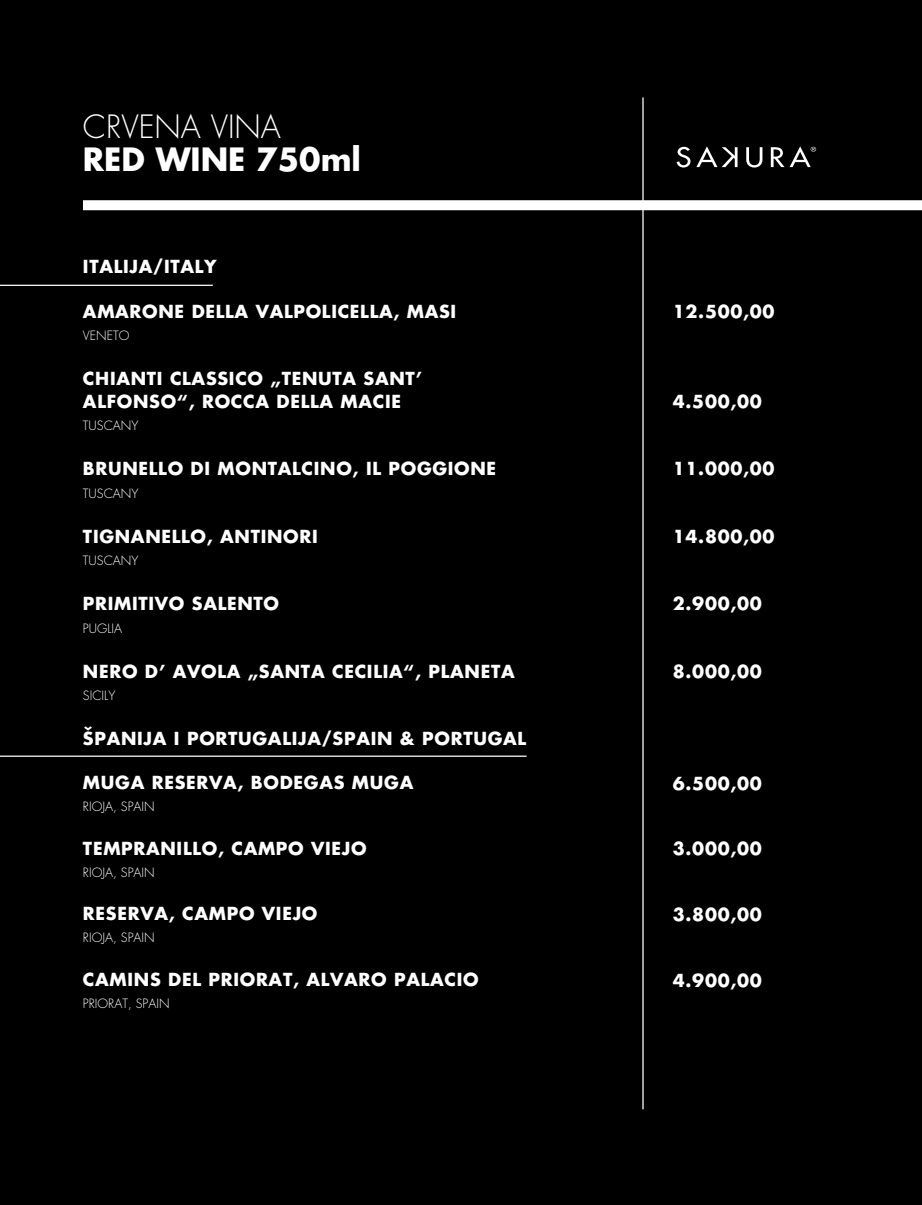
<style>
.page{position:relative;width:922px;height:1205px;background:#fff}
.page>*{position:absolute;margin:0;border:0;box-sizing:border-box;transform-origin:0 0}
.t1{font:700 31.25px "App Futura";color:#fff}
.t2{font:300 31.25px "App Futura";color:#fff}
.t3{font:700 17.5px/22.5px "App Futura";letter-spacing:.04em;color:#fff}
.t4{font:300 12.5px "App Futura";color:#fff}
</style>
<div class="page">
<div style="left:0;top:0;width:921px;height:1205px;background:#000"></div>
<svg style="left:676px;top:147px;width:14px;height:20px"></svg>
<svg style="left:696px;top:146px;width:41px;height:21px"></svg>
<svg style="left:746px;top:147px;width:16px;height:20px"></svg>
<svg style="left:770px;top:146px;width:45px;height:21px"></svg>
<div style="left:83px;top:200px;width:838px;height:10px;background:#fff"></div>
<hr style="left:642px;top:97px;width:1px;height:1012px;background:#fff">
<hr style="left:0;top:285px;width:213px;height:1px;background:#fff">
<hr style="left:0;top:755px;width:526px;height:2px;background:#fff">
<h1 class="t2" style="left:83px;top:106px;width:199px">CRVENA VINA</h1>
<h1 class="t1" style="left:83px;top:138px;width:279px">RED WINE 750ml</h1>
<p class="t3" style="left:83px;top:254px;width:135px">ITALIJA/ITALY</p>
<p class="t3" style="left:83px;top:299px;width:375px">AMARONE DELLA VALPOLICELLA, MASI</p>
<p class="t4" style="left:83px;top:328px;width:48px">VENETO</p>
<p class="t3" style="left:83px;top:367px;width:340px">CHIANTI CLASSICO „TENUTA SANT’<br>ALFONSO“, ROCCA DELLA MACIE</p>
<p class="t4" style="left:83px;top:418px;width:57px">TUSCANY</p>
<p class="t3" style="left:83px;top:457px;width:414px">BRUNELLO DI MONTALCINO, IL POGGIONE</p>
<p class="t4" style="left:83px;top:485px;width:57px">TUSCANY</p>
<p class="t3" style="left:83px;top:524px;width:236px">TIGNANELLO, ANTINORI</p>
<p class="t4" style="left:83px;top:553px;width:57px">TUSCANY</p>
<p class="t3" style="left:83px;top:592px;width:198px">PRIMITIVO SALENTO</p>
<p class="t4" style="left:83px;top:620px;width:41px">PUGLIA</p>
<p class="t3" style="left:83px;top:659px;width:433px">NERO D’ AVOLA „SANTA CECILIA“, PLANETA</p>
<p class="t4" style="left:83px;top:688px;width:34px">SICILY</p>
<p class="t3" style="left:83px;top:727px;width:444px">ŠPANIJA I PORTUGALIJA/SPAIN &amp; PORTUGAL</p>
<p class="t3" style="left:83px;top:771px;width:332px">MUGA RESERVA, BODEGAS MUGA</p>
<p class="t4" style="left:83px;top:798px;width:73px">RIOJA, SPAIN</p>
<p class="t3" style="left:83px;top:836px;width:285px">TEMPRANILLO, CAMPO VIEJO</p>
<p class="t4" style="left:83px;top:864px;width:73px">RIOJA, SPAIN</p>
<p class="t3" style="left:83px;top:902px;width:236px">RESERVA, CAMPO VIEJO</p>
<p class="t4" style="left:83px;top:929px;width:73px">RIOJA, SPAIN</p>
<p class="t3" style="left:83px;top:968px;width:397px">CAMINS DEL PRIORAT, ALVARO PALACIO</p>
<p class="t4" style="left:83px;top:995px;width:88px">PRIORAT, SPAIN</p>
<p class="t3" style="left:672px;top:299px;width:103px">12.500,00</p>
<p class="t3" style="left:672px;top:389px;width:90px">4.500,00</p>
<p class="t3" style="left:672px;top:457px;width:103px">11.000,00</p>
<p class="t3" style="left:672px;top:524px;width:103px">14.800,00</p>
<p class="t3" style="left:672px;top:592px;width:90px">2.900,00</p>
<p class="t3" style="left:672px;top:659px;width:90px">8.000,00</p>
<p class="t3" style="left:672px;top:771px;width:90px">6.500,00</p>
<p class="t3" style="left:672px;top:837px;width:90px">3.000,00</p>
<p class="t3" style="left:672px;top:903px;width:90px">3.800,00</p>
<p class="t3" style="left:672px;top:968px;width:90px">4.900,00</p>
</div>
